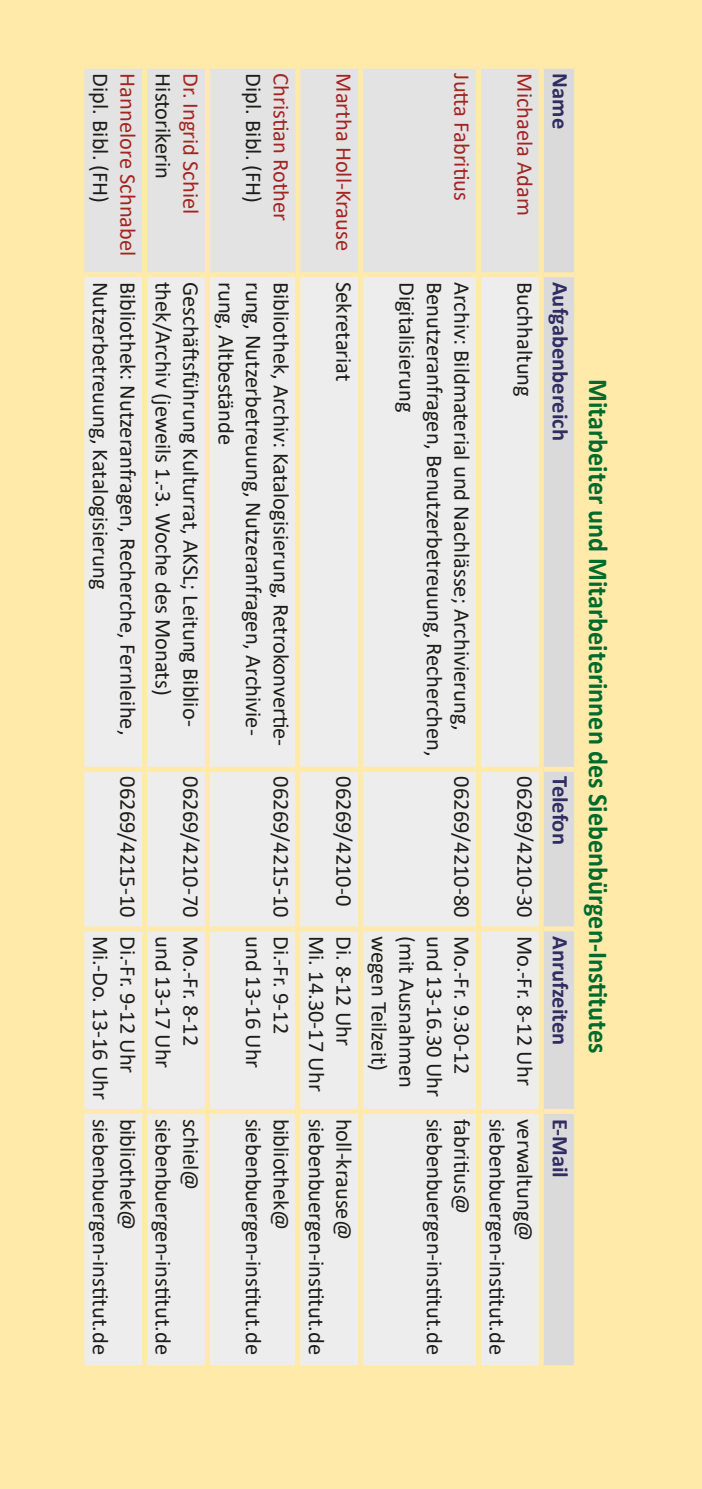
<style>
.page{position:relative;width:702px;height:1489px;background:#fff}
.page>*{position:absolute;margin:0;border:0;box-sizing:border-box;transform-origin:0 0}
.Titel_2__11_pt{font:700 27.5px "Calibri";color:#006b2d;scale:.95 1}
.t1{font:22.5px/27.5px "Calibri";color:#1d1d1b}
.t2{font:22.5px/27.5px "Calibri";color:#a42422}
.t3{font:700 22.5px "Calibri";color:#312c62}
.s1{color:#1d1d1b}
</style>
<div class="page">
<div style="left:0;top:0;width:702px;height:1488px;background:#ffeaa9"></div>
<div style="left:544px;top:69px;width:30px;height:1295px;background:#dadada"></div>
<div style="left:84px;top:69px;width:455px;height:203px;background:#e3e3e3"></div>
<div style="left:84px;top:277px;width:455px;height:1087px;background:#ededed"></div>
<div style="left:544px;top:272px;width:30px;height:5px;background:#ffeaa9"></div>
<div style="left:544px;top:766px;width:30px;height:5px;background:#ffeaa9"></div>
<div style="left:544px;top:926px;width:30px;height:5px;background:#ffeaa9"></div>
<div style="left:544px;top:1108px;width:30px;height:5px;background:#ffeaa9"></div>
<div style="left:481px;top:766px;width:58px;height:5px;background:#ffeaa9"></div>
<div style="left:481px;top:926px;width:58px;height:5px;background:#ffeaa9"></div>
<div style="left:481px;top:1108px;width:58px;height:5px;background:#ffeaa9"></div>
<svg style="left:481px;top:1364px;width:58px;height:2px"></svg>
<div style="left:476px;top:64px;width:5px;height:211px;background:#ffeaa9"></div>
<div style="left:476px;top:275px;width:5px;height:494px;background:#ffeaa9"></div>
<div style="left:476px;top:769px;width:5px;height:159px;background:#ffeaa9"></div>
<div style="left:363px;top:766px;width:113px;height:5px;background:#ffeaa9"></div>
<div style="left:476px;top:928px;width:5px;height:183px;background:#ffeaa9"></div>
<div style="left:363px;top:926px;width:113px;height:5px;background:#ffeaa9"></div>
<div style="left:476px;top:1111px;width:5px;height:258px;background:#ffeaa9"></div>
<div style="left:363px;top:1108px;width:113px;height:5px;background:#ffeaa9"></div>
<svg style="left:363px;top:1364px;width:113px;height:2px"></svg>
<div style="left:358px;top:64px;width:5px;height:211px;background:#ffeaa9"></div>
<div style="left:358px;top:275px;width:5px;height:494px;background:#ffeaa9"></div>
<div style="left:358px;top:769px;width:5px;height:159px;background:#ffeaa9"></div>
<div style="left:300px;top:766px;width:58px;height:5px;background:#ffeaa9"></div>
<div style="left:358px;top:928px;width:5px;height:183px;background:#ffeaa9"></div>
<div style="left:300px;top:926px;width:58px;height:5px;background:#ffeaa9"></div>
<div style="left:358px;top:1111px;width:5px;height:258px;background:#ffeaa9"></div>
<div style="left:300px;top:1108px;width:58px;height:5px;background:#ffeaa9"></div>
<svg style="left:300px;top:1364px;width:58px;height:3px"></svg>
<div style="left:295px;top:64px;width:5px;height:211px;background:#ffeaa9"></div>
<div style="left:295px;top:275px;width:5px;height:494px;background:#ffeaa9"></div>
<div style="left:295px;top:769px;width:5px;height:159px;background:#ffeaa9"></div>
<div style="left:210px;top:766px;width:85px;height:5px;background:#ffeaa9"></div>
<div style="left:295px;top:928px;width:5px;height:183px;background:#ffeaa9"></div>
<div style="left:210px;top:926px;width:85px;height:5px;background:#ffeaa9"></div>
<div style="left:295px;top:1111px;width:5px;height:258px;background:#ffeaa9"></div>
<div style="left:210px;top:1108px;width:85px;height:5px;background:#ffeaa9"></div>
<svg style="left:210px;top:1364px;width:85px;height:2px"></svg>
<div style="left:205px;top:64px;width:5px;height:211px;background:#ffeaa9"></div>
<div style="left:205px;top:275px;width:5px;height:494px;background:#ffeaa9"></div>
<div style="left:205px;top:769px;width:5px;height:159px;background:#ffeaa9"></div>
<div style="left:147px;top:766px;width:58px;height:5px;background:#ffeaa9"></div>
<div style="left:205px;top:928px;width:5px;height:183px;background:#ffeaa9"></div>
<div style="left:147px;top:926px;width:58px;height:5px;background:#ffeaa9"></div>
<div style="left:205px;top:1111px;width:5px;height:258px;background:#ffeaa9"></div>
<div style="left:147px;top:1108px;width:58px;height:5px;background:#ffeaa9"></div>
<svg style="left:147px;top:1364px;width:58px;height:2px"></svg>
<div style="left:142px;top:64px;width:5px;height:211px;background:#ffeaa9"></div>
<div style="left:142px;top:275px;width:5px;height:494px;background:#ffeaa9"></div>
<div style="left:142px;top:769px;width:5px;height:159px;background:#ffeaa9"></div>
<div style="left:84px;top:766px;width:58px;height:5px;background:#ffeaa9"></div>
<div style="left:142px;top:928px;width:5px;height:183px;background:#ffeaa9"></div>
<div style="left:84px;top:926px;width:58px;height:5px;background:#ffeaa9"></div>
<div style="left:142px;top:1111px;width:5px;height:258px;background:#ffeaa9"></div>
<div style="left:84px;top:1108px;width:58px;height:5px;background:#ffeaa9"></div>
<svg style="left:84px;top:1364px;width:58px;height:3px"></svg>
<p class="t2" style="left:142px;top:73px;width:184px;rotate:90deg">Hannelore Schnabel<br><span class="s1">Dipl. Bibl. (FH)</span></p>
<p class="t1" style="left:115px;top:282px;width:309px;rotate:90deg">Nutzerbetreuung, Katalogisierung</p>
<p class="t1" style="left:142px;top:282px;width:455px;rotate:90deg">Bibliothek: Nutzeranfragen, Recherche, Fernleihe,</p>
<p class="t1" style="left:178px;top:73px;width:107px;rotate:90deg">Historikerin</p>
<p class="t2" style="left:205px;top:73px;width:142px;rotate:90deg">Dr. Ingrid Schiel</p>
<p class="t1" style="left:205px;top:282px;width:446px;rotate:90deg">Geschäftsführung Kulturrat, AKSL; Leitung Biblio&shy;thek/Archiv (jeweils 1.-3. Woche des Monats)</p>
<p class="t1" style="left:142px;top:776px;width:143px;rotate:90deg">06269/4215-10</p>
<p class="t1" style="left:115px;top:935px;width:165px;rotate:90deg">Mi.-Do. 13-16 Uhr</p>
<p class="t1" style="left:142px;top:935px;width:139px;rotate:90deg">Di.-Fr. 9-12 Uhr</p>
<p class="t1" style="left:115px;top:1118px;width:238px;rotate:90deg">siebenbuergen-institut.de</p>
<p class="t1" style="left:142px;top:1118px;width:113px;rotate:90deg">bibliothek@</p>
<p class="t1" style="left:205px;top:776px;width:143px;rotate:90deg">06269/4210-70</p>
<p class="t1" style="left:178px;top:935px;width:134px;rotate:90deg">und 13-17 Uhr</p>
<p class="t1" style="left:205px;top:935px;width:112px;rotate:90deg">Mo.-Fr. 8-12</p>
<p class="t1" style="left:178px;top:1118px;width:238px;rotate:90deg">siebenbuergen-institut.de</p>
<p class="t1" style="left:205px;top:1118px;width:73px;rotate:90deg">schiel@</p>
<p class="t2" style="left:295px;top:73px;width:149px;rotate:90deg">Christian Rother<br><span class="s1">Dipl. Bibl. (FH)</span></p>
<p class="t1" style="left:295px;top:282px;width:466px;rotate:90deg">Bibliothek, Archiv: Katalogisierung, Retrokonvertie&shy;rung, Nutzerbetreuung, Nutzeranfragen, Archivie&shy;rung, Altbestände</p>
<p class="t1" style="left:295px;top:776px;width:143px;rotate:90deg">06269/4215-10</p>
<p class="t1" style="left:268px;top:935px;width:134px;rotate:90deg">und 13-16 Uhr</p>
<p class="t1" style="left:295px;top:935px;width:100px;rotate:90deg">Di.-Fr. 9-12</p>
<p class="t1" style="left:268px;top:1118px;width:238px;rotate:90deg">siebenbuergen-institut.de</p>
<p class="t1" style="left:295px;top:1118px;width:113px;rotate:90deg">bibliothek@</p>
<p class="t2" style="left:358px;top:73px;width:179px;rotate:90deg">Martha Holl-Krause</p>
<p class="t1" style="left:358px;top:282px;width:101px;rotate:90deg">Sekretariat</p>
<p class="t1" style="left:358px;top:776px;width:131px;rotate:90deg">06269/4210-0</p>
<p class="t1" style="left:331px;top:935px;width:157px;rotate:90deg">Mi. 14.30-17 Uhr</p>
<p class="t1" style="left:358px;top:935px;width:112px;rotate:90deg">Di. 8-12 Uhr</p>
<p class="t1" style="left:331px;top:1118px;width:238px;rotate:90deg">siebenbuergen-institut.de</p>
<p class="t1" style="left:358px;top:1118px;width:123px;rotate:90deg">holl-krause@</p>
<p class="t2" style="left:476px;top:73px;width:129px;rotate:90deg">Jutta Fabritius</p>
<p class="t2" style="left:539px;top:73px;width:144px;rotate:90deg">Michaela Adam</p>
<p class="t1" style="left:421px;top:282px;width:132px;rotate:90deg">Digitalisierung</p>
<p class="t1" style="left:449px;top:282px;width:476px;rotate:90deg">Benutzeranfragen, Benutzerbetreuung, Recherchen,</p>
<p class="t1" style="left:476px;top:282px;width:450px;rotate:90deg">Archiv: Bildmaterial und Nachlässe; Archivierung,</p>
<p class="t1" style="left:476px;top:776px;width:143px;rotate:90deg">06269/4210-80</p>
<p class="t1" style="left:394px;top:935px;width:137px;rotate:90deg">wegen Teilzeit)</p>
<p class="t1" style="left:421px;top:935px;width:153px;rotate:90deg">(mit Ausnahmen</p>
<p class="t1" style="left:449px;top:935px;width:162px;rotate:90deg">und 13-16.30 Uhr</p>
<p class="t1" style="left:476px;top:935px;width:140px;rotate:90deg">Mo.-Fr. 9.30-12</p>
<p class="t1" style="left:476px;top:1118px;width:238px;rotate:90deg">fabritius@ siebenbuergen-institut.de</p>
<p class="t1" style="left:539px;top:282px;width:116px;rotate:90deg">Buchhaltung</p>
<p class="t1" style="left:539px;top:776px;width:143px;rotate:90deg">06269/4210-30</p>
<p class="t1" style="left:539px;top:935px;width:151px;rotate:90deg">Mo.-Fr. 8-12 Uhr</p>
<p class="t1" style="left:511px;top:1118px;width:238px;rotate:90deg">siebenbuergen-institut.de</p>
<p class="t1" style="left:539px;top:1118px;width:124px;rotate:90deg">verwaltung@</p>
<p class="t3" style="left:576px;top:73px;width:57px;rotate:90deg">Name</p>
<p class="t3" style="left:576px;top:282px;width:160px;rotate:90deg">Aufgabenbereich</p>
<p class="t3" style="left:576px;top:776px;width:70px;rotate:90deg">Telefon</p>
<p class="t3" style="left:576px;top:935px;width:110px;rotate:90deg">Anrufzeiten</p>
<p class="t3" style="left:576px;top:1118px;width:61px;rotate:90deg">E-Mail</p>
<p class="Titel_2__11_pt" style="left:617px;top:379px;width:711px;rotate:90deg">Mitarbeiter und Mitarbeiterinnen des Siebenbürgen-Institutes</p>
</div>
